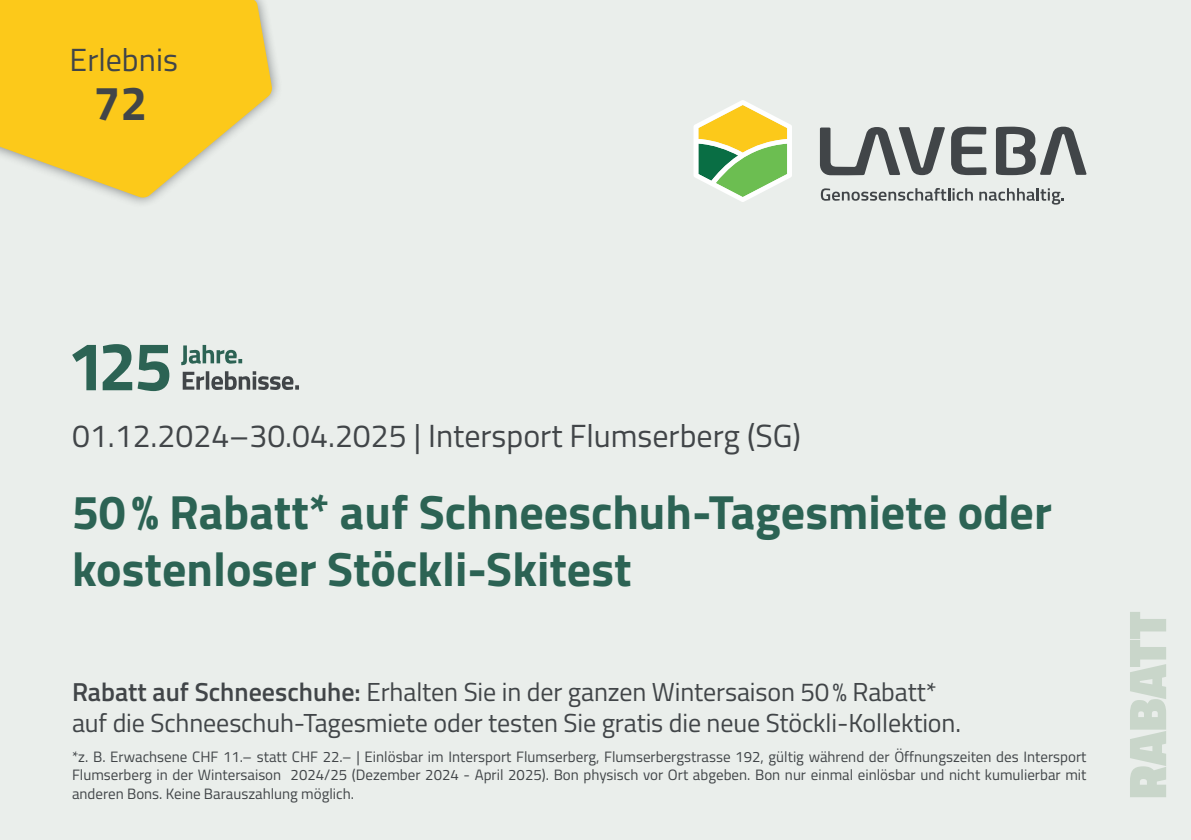
<style>
.page{position:relative;width:1191px;height:840px;background:#fff}
.page>*{position:absolute;margin:0;border:0;box-sizing:border-box;transform-origin:0 0}
.t1{font:900 54px "Titillium";letter-spacing:-.01em;color:#c9d6ca}
.t2{font:700 48px "Titillium";color:#2c6354}
.t3{font:700 48px "Titillium";color:#414548}
.t4{font:32px "Titillium";color:#414548}
.t5{font:26px "Titillium";letter-spacing:-.005em;color:#414548}
.Bedingungen{font:15px/18px "Titillium";color:#414548;text-align:justify}
.s1{font-weight:600}
</style>
<div class="page">
<div style="left:0;top:1px;width:1191px;height:838px;background:#eaeeeb"></div>
<svg style="left:123px;top:0;width:178px;height:204px"></svg>
<svg style="left:0;top:0;width:272px;height:198px;fill:#fcc91a"></svg>
<svg style="left:820px;top:127px;width:125px;height:48px"></svg>
<svg style="left:996px;top:127px;width:90px;height:48px"></svg>
<svg style="left:951px;top:127px;width:35px;height:48px"></svg>
<svg style="left:694px;top:100px;width:98px;height:102px"></svg>
<svg style="left:821px;top:188px;width:152px;height:13px"></svg>
<svg style="left:979px;top:188px;width:85px;height:16px"></svg>
<svg style="left:72px;top:345px;width:24px;height:45px"></svg>
<svg style="left:103px;top:344px;width:29px;height:46px"></svg>
<svg style="left:138px;top:345px;width:31px;height:46px"></svg>
<svg style="left:183px;top:371px;width:116px;height:19px"></svg>
<svg style="left:181px;top:345px;width:61px;height:20px"></svg>
<p class="t4" style="left:70px;top:37px;width:110px">Erlebnis</p>
<p class="t3" style="left:94px;top:67px;width:55px">72</p>
<p class="t4" style="left:72px;top:412px;width:730px">01.12.2024–30.04.2025 | Intersport Flumserberg (SG)</p>
<p class="t2" style="left:72px;top:475px;width:981px">50% Rabatt* auf Schneeschuh-Tagesmiete oder</p>
<p class="t2" style="left:72px;top:532px;width:561px">kostenloser Stöckli-Skitest</p>
<p class="t5" style="left:72px;top:672px;width:866px"><span class="s1">Rabatt auf Schneeschuhe:</span> Erhalten Sie in der ganzen Wintersaison 50% Rabatt*</p>
<p class="t5" style="left:72px;top:703px;width:890px">auf die Schneeschuh-Tagesmiete oder testen Sie gratis die neue Stöckli-Kollektion.</p>
<p class="Bedingungen" style="left:72px;top:747px;width:1016px">*z. B. Erwachsene CHF 11.– statt CHF 22.– | Einlösbar im Intersport Flumserberg, Flumserbergstrasse 192, gültig während der Öffnungszeiten des Intersport Flumserberg in der Wintersaison 2024/25 (Dezember 2024 - April 2025). Bon physisch vor Ort abgeben. Bon nur einmal einlösbar und nicht kumulierbar mit anderen Bons. Keine Barauszahlung möglich.</p>
<p class="t1" style="left:1107px;top:798px;width:189px;rotate:-90deg">RABATT</p>
</div>
